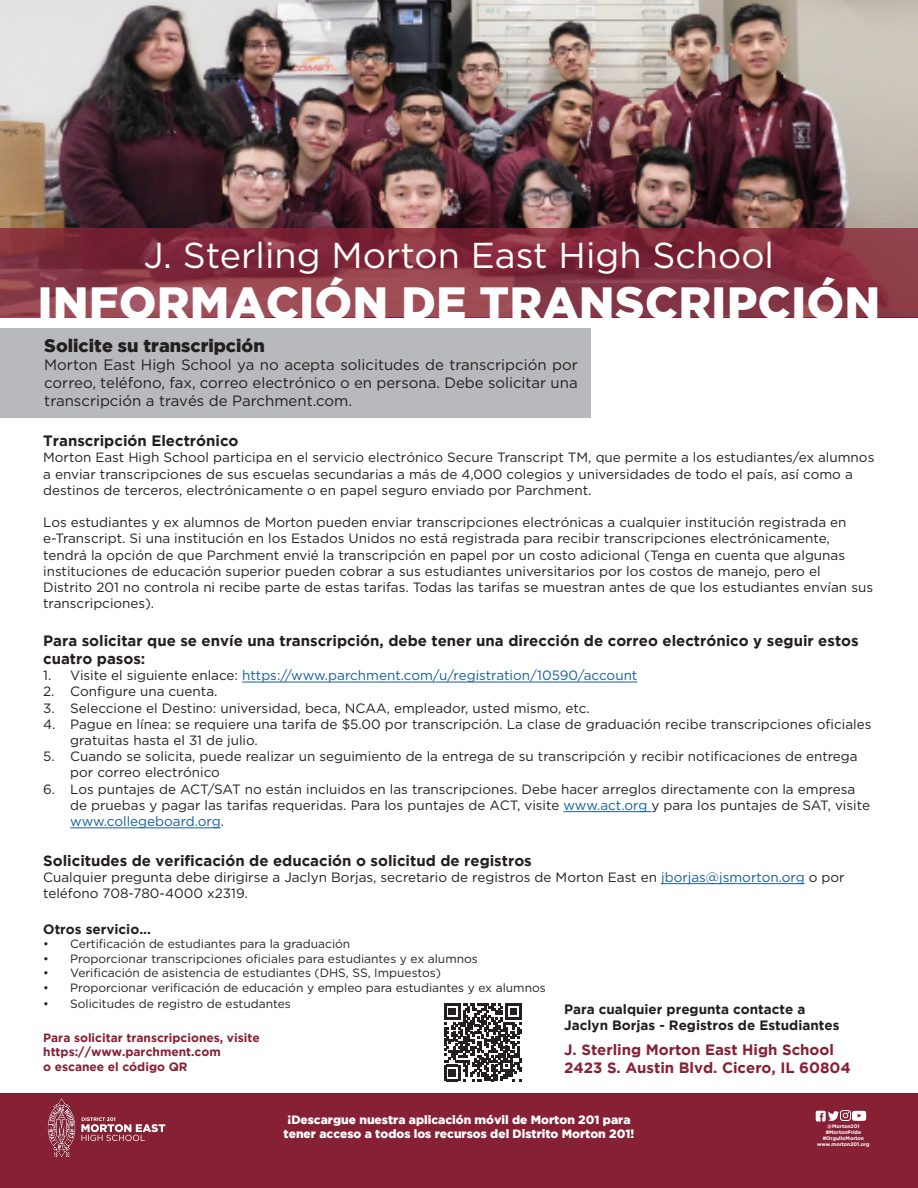
<style>
.page{position:relative;width:918px;height:1188px;background:#fff}
.page>*{position:absolute;margin:0;border:0;box-sizing:border-box;transform-origin:0 0}
.t1{font:900 45px "Gotham";letter-spacing:.015em;color:#fff}
.t2{font:36px "Gotham";color:#fff}
.t3{font:900 18px "Gotham";color:#231f20}
.t4{font:700 15px/18px "Gotham";color:#231f20}
.t5{font:15px/18px "Gotham";color:#231f20;text-align:justify}
.t6{font:700 15px "Gotham";color:#862135}
.t7{font:13.5px/16.2px "Gotham";color:#231f20}
.t8{font:700 13.5px "Gotham";color:#231f20}
.t9{font:13.5px "Gotham";color:#175d9e}
.t10{font:12px "Gotham";color:#231f20}
.t11{font:900 12px/14.4px "Gotham";color:#fff;text-align:center}
.t12{font:700 12px "Gotham";color:#862135}
.t13{font:700 5.1px "Gotham";color:#fff}
.s1{color:#231f20}
.s2{color:#175d9e}
</style>
<div class="page">
<img style="left:0;top:0;width:918px;height:228px">
<svg style="left:0;top:228px;width:918px;height:90px;background:#873443"></svg>
<div style="left:0;top:329px;width:591px;height:89px;background:#b8b9bc"></div>
<hr style="left:242px;top:682px;width:395px;height:1px;background:#175d9e">
<hr style="left:563px;top:811px;width:88px;height:1px;background:#175d9e">
<hr style="left:70px;top:828px;width:151px;height:1px;background:#175d9e">
<hr style="left:661px;top:883px;width:144px;height:1px;background:#175d9e">
<div style="left:0;top:1093px;width:918px;height:95px;background:#862135"></div>
<img style="left:47px;top:1099px;width:29px;height:57px">
<svg style="left:81px;top:1117px;width:85px;height:25px"></svg>
<svg style="left:444px;top:1003px;width:78px;height:78px"></svg>
<svg style="left:815px;top:1110px;width:31px;height:12px"></svg>
<svg style="left:827px;top:1110px;width:14px;height:12px"></svg>
<svg style="left:846px;top:1110px;width:21px;height:11px"></svg>
<p class="t2" style="left:144px;top:235px;width:632px">J. Sterling Morton East High School</p>
<p class="t1" style="left:38px;top:277px;width:844px">INFORMACIÓN DE TRANSCRIPCIÓN</p>
<p class="t3" style="left:44px;top:335px;width:222px">Solicite su transcripción</p>
<p class="t5" style="left:44px;top:355px;width:535px">Morton East High School ya no acepta solicitudes de transcripción por correo, teléfono, fax, correo electrónico o en persona. Debe solicitar una transcripción a través de Parchment.com.</p>
<p class="t4" style="left:43px;top:432px;width:197px">Transcripción Electrónico</p>
<p class="t7" style="left:43px;top:449px;width:833px">Morton East High School participa en el servicio electrónico Secure Transcript TM, que permite a los estudiantes/ex alumnos a enviar transcripciones de sus escuelas secundarias a más de 4,000 colegios y universidades de todo el país, así como a destinos de terceros, electrónicamente o en papel seguro enviado por Parchment.</p>
<p class="t7" style="left:43px;top:514px;width:831px">Los estudiantes y ex alumnos de Morton pueden enviar transcripciones electrónicas a cualquier institución registrada en e-Transcript. Si una institución en los Estados Unidos no está registrada para recibir transcripciones electrónicamente, tendrá la opción de que Parchment envié la transcripción en papel por un costo adicional (Tenga en cuenta que algunas instituciones de educación superior pueden cobrar a sus estudiantes universitarios por los costos de manejo, pero el Distrito 201 no controla ni recibe parte de estas tarifas. Todas las tarifas se muestran antes de que los estudiantes envían sus transcripciones).</p>
<p class="t4" style="left:43px;top:631px;width:817px">Para solicitar que se envíe una transcripción, debe tener una dirección de correo electrónico y seguir estos cuatro pasos:</p>
<p class="t9" style="left:43px;top:668px;width:596px"><span class="s1">1. Visite el siguiente enlace:</span> https://www.parchment.com/u/registration/10590/account</p>
<p class="t7" style="left:43px;top:683px;width:176px">2. Configure una cuenta.</p>
<p class="t7" style="left:43px;top:700px;width:548px">3. Seleccione el Destino: universidad, beca, NCAA, empleador, usted mismo, etc.</p>
<p class="t7" style="left:70px;top:716px;width:803px;text-indent:-27px">4. Pague en línea: se requiere una tarifa de $5.00 por transcripción. La clase de graduación recibe transcripciones oficiales gratuitas hasta el 31 de julio.</p>
<p class="t7" style="left:70px;top:748px;width:789px;text-indent:-27px">5. Cuando se solicita, puede realizar un seguimiento de la entrega de su transcripción y recibir notificaciones de entrega por correo electrónico</p>
<p class="t7" style="left:70px;top:781px;width:801px;text-indent:-27px">6. Los puntajes de ACT/SAT no están incluidos en las transcripciones. Debe hacer arreglos directamente con la empresa de pruebas y pagar las tarifas requeridas. Para los puntajes de ACT, visite <span class="s2">www.act.org</span> y para los puntajes de SAT, visite <span class="s2">www.collegeboard.org</span>.</p>
<p class="t4" style="left:43px;top:851px;width:490px">Solicitudes de verificación de educación o solicitud de registros</p>
<p class="t7" style="left:43px;top:869px;width:803px">Cualquier pregunta debe dirigirse a Jaclyn Borjas, secretario de registros de Morton East en <span class="s2">jborjas@jsmorton.org</span> o por teléfono 708-780-4000 x2319.</p>
<p class="t8" style="left:43px;top:921px;width:109px">Otros servicio...</p>
<p class="t10" style="left:43px;top:938px;width:309px">• Certificación de estudiantes para la graduación</p>
<p class="t10" style="left:43px;top:952px;width:436px">• Proporcionar transcripciones oficiales para estudiantes y ex alumnos</p>
<p class="t10" style="left:43px;top:966px;width:399px">• Verificación de asistencia de estudiantes (DHS, SS, Impuestos)</p>
<p class="t10" style="left:43px;top:981px;width:504px">• Proporcionar verificación de educación y empleo para estudiantes y ex alumnos</p>
<p class="t10" style="left:43px;top:997px;width:249px">• Solicitudes de registro de estudantes</p>
<p class="t12" style="left:43px;top:1031px;width:218px">Para solicitar transcripciones, visite</p>
<p class="t12" style="left:43px;top:1045px;width:179px">https://www.parchment.com</p>
<p class="t12" style="left:43px;top:1060px;width:146px">o escanee el código QR</p>
<p class="t8" style="left:564px;top:1002px;width:243px">Para cualquier pregunta contacte a</p>
<p class="t8" style="left:564px;top:1018px;width:277px">Jaclyn Borjas - Registros de Estudiantes</p>
<p class="t6" style="left:564px;top:1041px;width:271px">J. Sterling Morton East High School</p>
<p class="t6" style="left:564px;top:1059px;width:288px">2423 S. Austin Blvd. Cicero, IL 60804</p>
<p class="t11" style="left:284px;top:1112px;width:352px">¡Descargue nuestra aplicación móvil de Morton 201 para tener acceso a todos los recursos del Distrito Morton 201!</p>
<p class="t13" style="left:827px;top:1123px;width:34px">@Morton201</p>
<p class="t13" style="left:826px;top:1129px;width:37px">#MortonPride</p>
<p class="t13" style="left:823px;top:1135px;width:43px">#OrgulloMorton</p>
<p class="t13" style="left:817px;top:1141px;width:54px">www.morton201.org</p>
</div>
